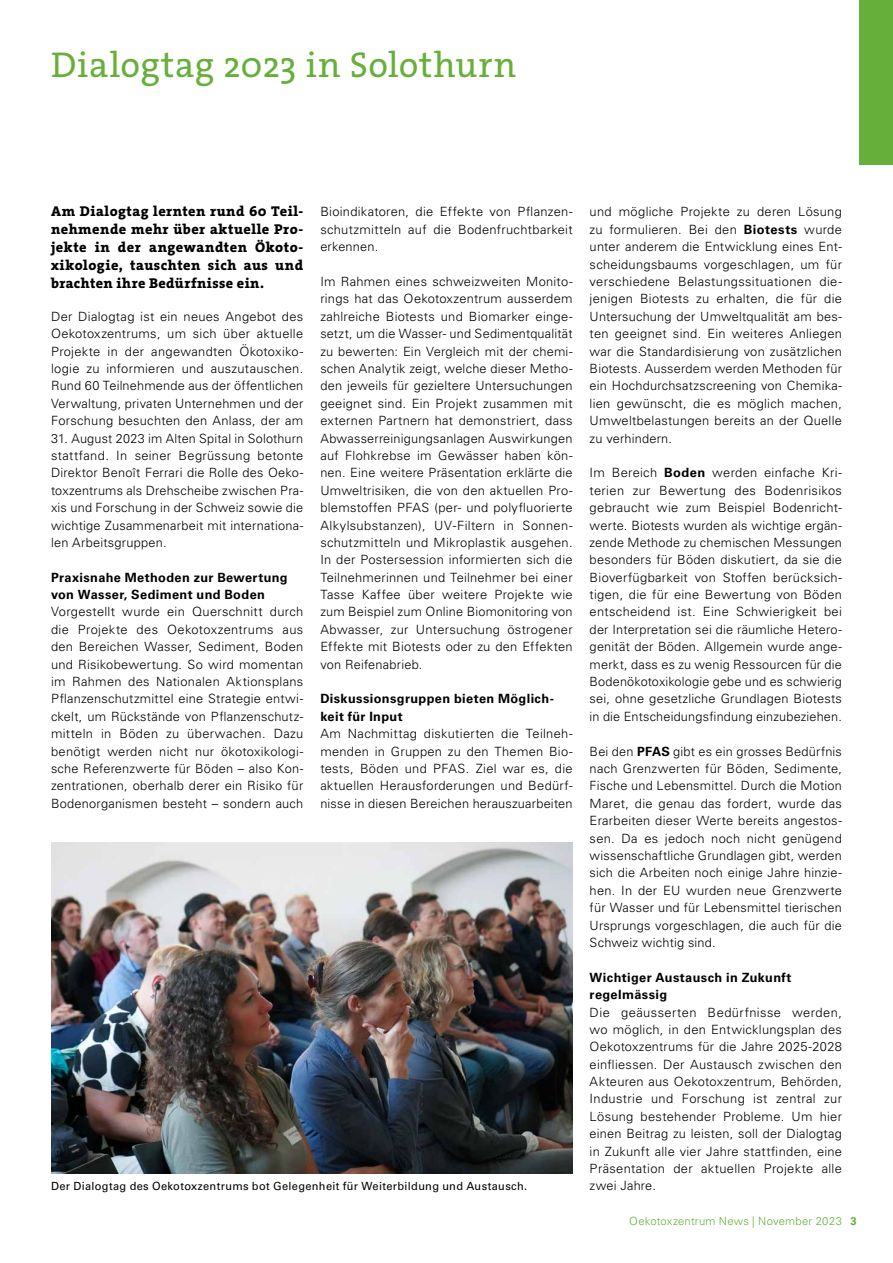
<style>
.page{position:relative;width:893px;height:1263px;background:#fff}
.page>*{position:absolute;margin:0;border:0;box-sizing:border-box;transform-origin:0 0}
.t1{font:36px "The Serif HP5 Plain";letter-spacing:.01em;color:#67af3b}
.t2{font:14.25px/18px "The Serif HP8 Ex Bld";letter-spacing:.035em;color:#000;text-align:justify}
.t3{font:300 12.75px/17.4px "Univers LT Std";letter-spacing:.02em;color:#000;text-align:justify}
.t4{font:700 12.75px/17.4px "Univers LT Std";letter-spacing:.03em;color:#000}
.t5{font:11.25px "Univers LT Std";letter-spacing:.03em;color:#000}
.t6{font:300 11.25px "Univers LT Std";letter-spacing:.02em;color:#67af3b}
.s1{font-weight:700}
</style>
<div class="page">
<div style="left:859px;top:0;width:34px;height:164px;background:#67af3b"></div>
<img style="left:51px;top:842px;width:522px;height:331px">
<h1 class="t1" style="left:51px;top:42px;width:467px">Dialogtag 2023 in Solothurn</h1>
<p class="t2" style="left:51px;top:203px;width:254px">Am Dialogtag lernten rund 60 Teil&shy;nehmende mehr über aktuelle Pro&shy;jekte in der angewandten Ökoto&shy;xikologie, tauschten sich aus und brachten ihre Bedürfnisse ein.</p>
<p class="t3" style="left:51px;top:308px;width:254px">Der Dialogtag ist ein neues Angebot des Oekotoxzentrums, um sich über aktuelle Projekte in der angewandten Ökotoxiko&shy;logie zu informieren und auszutauschen.<br>Rund 60 Teilnehmende aus der öffentlichen Verwaltung, privaten Unternehmen und der Forschung besuchten den Anlass, der am</p>
<p class="t3" style="left:51px;top:429px;width:254px">31. August 2023 im Alten Spital in Solothurn stattfand. In seiner Begrüssung betonte Direktor Benoît Ferrari die Rolle des Oeko&shy;toxzentrums als Drehscheibe zwischen Pra&shy;xis und Forschung in der Schweiz sowie die wichtige Zusammenarbeit mit internationa&shy;len Arbeitsgruppen.</p>
<p class="t4" style="left:51px;top:569px;width:238px">Praxisnahe Methoden zur Bewertung von Wasser, Sediment und Boden</p>
<p class="t3" style="left:51px;top:603px;width:254px">Vorgestellt wurde ein Querschnitt durch die Projekte des Oekotoxzentrums aus den Bereichen Wasser, Sediment, Boden und Risikobewertung. So wird momentan im Rahmen des Nationalen Aktionsplans Pflanzenschutzmittel eine Strategie entwi&shy;ckelt, um Rückstände von Pflanzenschutz&shy;mitteln in Böden zu überwachen. Dazu benötigt werden nicht nur ökotoxikologi&shy;sche Referenzwerte für Böden – also Kon&shy;zentrationen, oberhalb derer ein Risiko für Bodenorganismen besteht – sondern auch</p>
<p class="t3" style="left:320px;top:203px;width:254px">Bioindikatoren, die Effekte von Pflanzen&shy;schutzmitteln auf die Bodenfruchtbarkeit erkennen.</p>
<p class="t3" style="left:320px;top:273px;width:254px">Im Rahmen eines schweizweiten Monito&shy;rings hat das Oekotoxzentrum ausserdem zahlreiche Biotests und Biomarker einge&shy;setzt, um die Wasser- und Sedimentqualität zu bewerten: Ein Vergleich mit der chemi&shy;schen Analytik zeigt, welche dieser Metho&shy;den jeweils für gezieltere Untersuchungen geeignet sind. Ein Projekt zusammen mit externen Partnern hat demonstriert, dass Abwasserreinigungsanlagen Auswirkungen auf Flohkrebse im Gewässer haben kön&shy;nen. Eine weitere Präsentation erklärte die Umweltrisiken, die von den aktuellen Pro&shy;blemstoffen PFAS (per- und polyfluorierte Alkylsubstanzen), UV-Filtern in Sonnen&shy;schutzmitteln und Mikroplastik ausgehen.<br>In der Postersession informierten sich die Teilnehmerinnen und Teilnehmer bei einer Tasse Kaffee über weitere Projekte wie zum Beispiel zum Online Biomonitoring von Abwasser, zur Untersuchung östrogener Effekte mit Biotests oder zu den Effekten von Reifenabrieb.</p>
<p class="t4" style="left:320px;top:690px;width:235px">Diskussionsgruppen bieten Möglich&shy;keit für Input</p>
<p class="t3" style="left:320px;top:725px;width:254px">Am Nachmittag diskutierten die Teilneh&shy;menden in Gruppen zu den Themen Bio&shy;tests, Böden und PFAS. Ziel war es, die aktuellen Herausforderungen und Bedürf&shy;nisse in diesen Bereichen herauszuarbeiten</p>
<p class="t5" style="left:51px;top:1180px;width:478px">Der Dialogtag des Oekotoxzentrums bot Gelegenheit für Weiterbildung und Austausch.</p>
<p class="t3" style="left:590px;top:203px;width:254px">und mögliche Projekte zu deren Lösung zu formulieren. Bei den <span class="s1">Biotests</span> wurde unter anderem die Entwicklung eines Ent&shy;scheidungsbaums vorgeschlagen, um für verschiedene Belastungssituationen die&shy;jenigen Biotests zu erhalten, die für die Untersuchung der Umweltqualität am bes&shy;ten geeignet sind. Ein weiteres Anliegen war die Standardisierung von zusätzlichen Biotests. Ausserdem werden Methoden für ein Hochdurchsatzscreening von Chemika&shy;lien gewünscht, die es möglich machen, Umweltbelastungen bereits an der Quelle zu verhindern.</p>
<p class="t3" style="left:590px;top:464px;width:254px">Im Bereich <span class="s1">Boden</span> werden einfache Kri&shy;terien zur Bewertung des Bodenrisikos gebraucht wie zum Beispiel Bodenricht&shy;werte. Biotests wurden als wichtige ergän&shy;zende Methode zu chemischen Messungen besonders für Böden diskutiert, da sie die Bioverfügbarkeit von Stoffen berücksich&shy;tigen, die für eine Bewertung von Böden entscheidend ist. Eine Schwierigkeit bei der Interpretation sei die räumliche Hetero&shy;genität der Böden. Allgemein wurde ange&shy;merkt, dass es zu wenig Ressourcen für die Bodenökotoxikologie gebe und es schwierig sei, ohne gesetzliche Grundlagen Biotests in die Entscheidungsfindung einzubeziehen.</p>
<p class="t3" style="left:590px;top:742px;width:254px">Bei den <span class="s1">PFAS</span> gibt es ein grosses Bedürfnis nach Grenzwerten für Böden, Sedimente, Fische und Lebensmittel. Durch die Motion Maret, die genau das fordert, wurde das Erarbeiten dieser Werte bereits angestos&shy;sen. Da es jedoch noch nicht genügend wissenschaftliche Grundlagen gibt, werden sich die Arbeiten noch einige Jahre hinzie&shy;hen. In der EU wurden neue Grenzwerte für Wasser und für Lebensmittel tierischen Ursprungs vorgeschlagen, die auch für die Schweiz wichtig sind.</p>
<p class="t4" style="left:590px;top:969px;width:203px">Wichtiger Austausch in Zukunft regelmässig</p>
<p class="t3" style="left:590px;top:1003px;width:254px">Die geäusserten Bedürfnisse werden, wo möglich, in den Entwicklungsplan des Oekotoxzentrums für die Jahre 2025-2028 einfliessen. Der Austausch zwischen den Akteuren aus Oekotoxzentrum, Behörden, Industrie und Forschung ist zentral zur Lösung bestehender Probleme. Um hier einen Beitrag zu leisten, soll der Dialogtag in Zukunft alle vier Jahre stattfinden, eine Präsentation der aktuellen Projekte alle zwei Jahre.</p>
<p class="t6" style="left:629px;top:1214px;width:229px">Oekotoxzentrum News | November 2023 <span class="s1">3</span></p>
</div>
